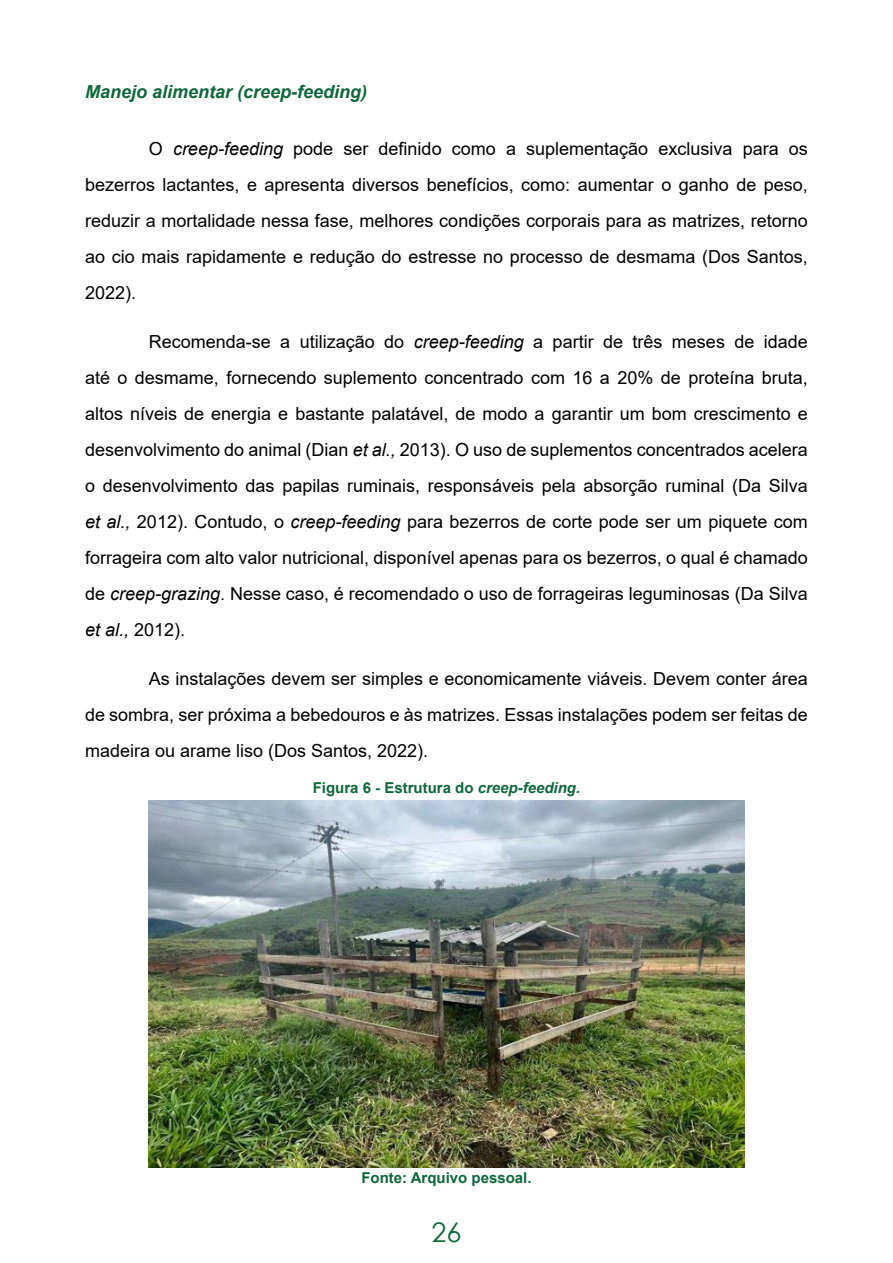
<style>
.page{position:relative;width:893px;height:1263px;background:#fff}
.page>*{position:absolute;margin:0;border:0;box-sizing:border-box;transform-origin:0 0}
.t1{font:27px "Century Gothic";color:#0e6739}
.t2{font:18px/36px "Arial";color:#000;text-align:justify}
.t3{font:italic 700 18px "Arial";color:#0e6739}
.t4{font:700 15px "Arial";color:#0e6739}
.s1{font-style:italic}
</style>
<div class="page">
<img style="left:149px;top:800px;width:595px;height:367px">
<p class="t3" style="left:85px;top:80px;width:284px">Manejo alimentar (creep-feeding)</p>
<p class="t2" style="left:85px;top:131px;width:724px;text-indent:64px">O <span class="s1">creep-feeding</span> pode ser definido como a suplementação exclusiva para os bezerros lactantes, e apresenta diversos benefícios, como: aumentar o ganho de peso, reduzir a mortalidade nessa fase, melhores condições corporais para as matrizes, retorno ao cio mais rapidamente e redução do estresse no processo de desmama (Dos Santos, 2022).</p>
<p class="t2" style="left:85px;top:324px;width:724px;text-indent:64px">Recomenda-se a utilização do <span class="s1">creep-feeding</span> a partir de três meses de idade até o desmame, fornecendo suplemento concentrado com 16 a 20% de proteína bruta, altos níveis de energia e bastante palatável, de modo a garantir um bom crescimento e desenvolvimento do animal (Dian <span class="s1">et al.,</span> 2013). O uso de suplementos concentrados acelera o desenvolvimento das papilas ruminais, responsáveis pela absorção ruminal (Da Silva <span class="s1">et al.,</span> 2012). Contudo, o <span class="s1">creep-feeding</span> para bezerros de corte pode ser um piquete com forrageira com alto valor nutricional, disponível apenas para os bezerros, o qual é chamado de <span class="s1">creep-grazing</span>. Nesse caso, é recomendado o uso de forrageiras leguminosas (Da Silva <span class="s1">et al.,</span> 2012).</p>
<p class="t2" style="left:85px;top:660px;width:724px;text-indent:64px">As instalações devem ser simples e economicamente viáveis. Devem conter área de sombra, ser próxima a bebedouros e às matrizes. Essas instalações podem ser feitas de madeira ou arame liso (Dos Santos, 2022).</p>
<p class="t4" style="left:313px;top:777px;width:269px">Figura 6 - Estrutura do <span class="s1">creep-feeding.</span></p>
<p class="t4" style="left:361px;top:1167px;width:172px">Fonte: Arquivo pessoal.</p>
<h1 class="t1" style="left:431px;top:1214px;width:31px">26</h1>
</div>
